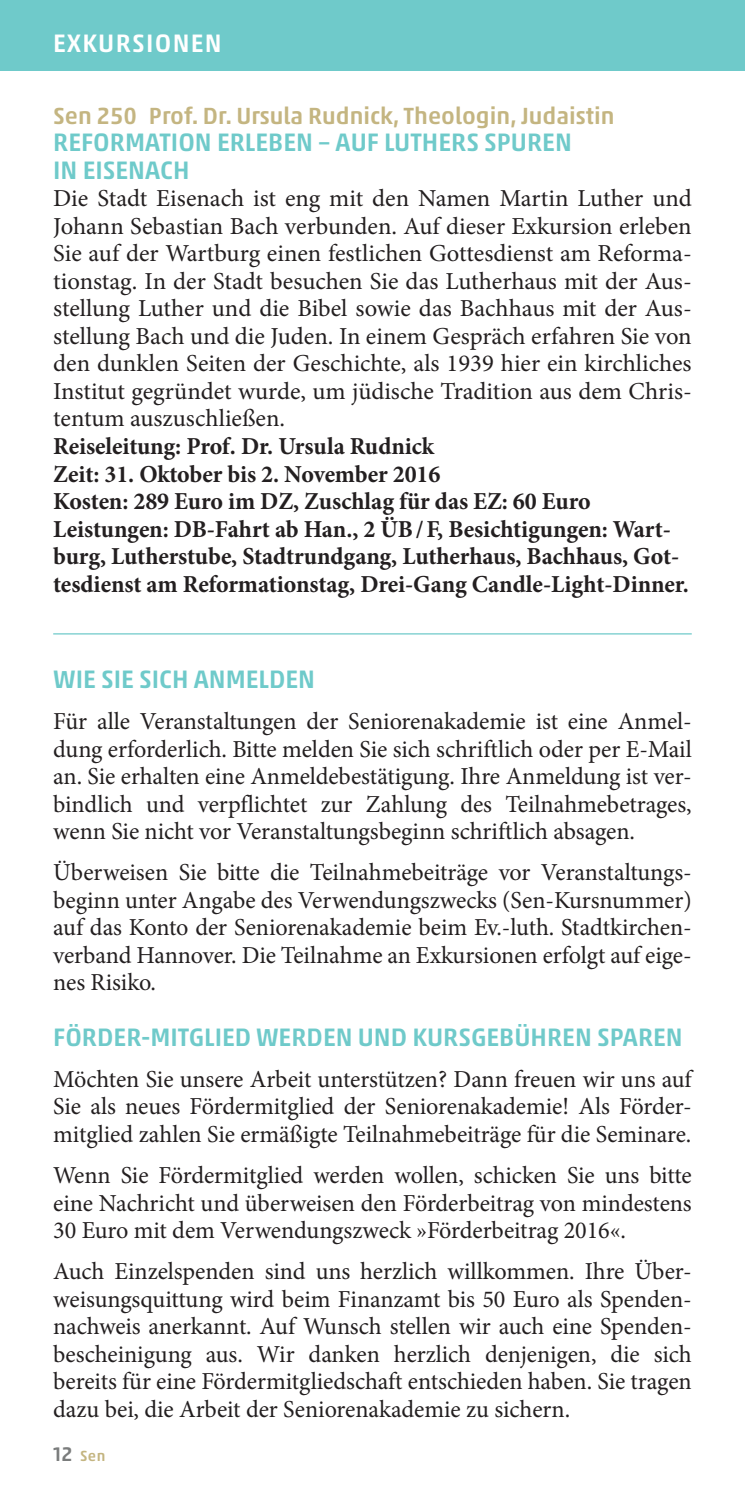
<style>
.page{position:relative;width:745px;height:1489px;background:#fff}
.page>*{position:absolute;margin:0;border:0;box-sizing:border-box;transform-origin:0 0}
.t1{font:500 25.5px/27.5px "Akko Pro";color:#6fcaca}
.t2{font:500 25.5px "Akko Pro";letter-spacing:.05em;color:#fff}
.t3{font:24.5px/27.5px "Minion Pro";letter-spacing:-.005em;color:#231f20;text-align:justify}
.t4{font:700 24.5px/27.5px "Minion Pro";letter-spacing:-.005em;color:#231f20}
.t5{font:500 23.75px "Akko Pro";color:#c4b581}
.t6{font:500 15px "Akko Pro";color:#c4b581}
.s1{font-size:20px;color:#7a7c7c}
</style>
<div class="page">
<div style="left:0;top:0;width:744px;height:71px;background:#6fcaca"></div>
<hr style="left:53px;top:633px;width:638px;height:1px;background:#6fcaca">
<p class="t2" style="left:53px;top:28px;width:170px">EXKURSIONEN</p>
<p class="t5" style="left:53px;top:101px;width:562px">SEN 250 PROF. DR. URSULA RUDNICK, THEOLOGIN, JUDAISTIN</p>
<p class="t1" style="left:53px;top:128px;width:520px">REFORMATION ERLEBEN – AUF LUTH ERS SPUREN<br>IN EISENACH</p>
<p class="t3" style="left:53px;top:185px;width:639px">Die Stadt Eisenach ist eng mit den Namen Martin Luther und Johann Sebastian Bach verbunden. Auf dieser Exkursion erleben Sie auf der Wartburg einen festlichen Gottesdienst am Reforma&shy;tionstag. In der Stadt besuchen Sie das Lutherhaus mit der Aus&shy;stellung Luther und die Bibel sowie das Bachhaus mit der Aus&shy;stellung Bach und die Juden. In einem Gespräch erfahren Sie von den dunklen Seiten der Geschichte, als 1939 hier ein kirchliches Institut gegründet wurde, um jüdische Tradition aus dem Chris&shy;tentum auszuschließen.</p>
<p class="t4" style="left:53px;top:432px;width:637px">Reiseleitung: Prof. Dr. Ursula Rudnick<br>Zeit: 31. Oktober bis 2. November 2016<br>Kosten: 289 Euro im DZ, Zuschlag für das EZ: 60 Euro Leistungen: DB-Fahrt ab Han., 2 ÜB/F, Besichtigungen: Wart&shy;burg, Lutherstube, Stadtrundgang, Lutherhaus, Bachhaus, Got&shy;tesdienst am Reformationstag, Drei-Gang Candle-Light-Dinner.</p>
<p class="t1" style="left:53px;top:665px;width:263px">WIE SIE SICH ANMELDEN</p>
<p class="t3" style="left:53px;top:707px;width:639px">Für alle Veranstaltungen der Seniorenakademie ist eine Anmel&shy;dung erforderlich. Bitte melden Sie sich schriftlich oder per E-Mail an. Sie erhalten eine Anmeldebestätigung. Ihre Anmeldung ist ver&shy;bindlich und verpflichtet zur Zahlung des Teilnahmebetrages, wenn Sie nicht vor Veranstaltungsbeginn schriftlich absagen.</p>
<p class="t3" style="left:53px;top:859px;width:639px">Überweisen Sie bitte die Teilnahmebeiträge vor Veranstaltungs&shy;beginn unter Angabe des Verwendungszwecks (Sen-Kursnummer) auf das Konto der Seniorenakademie beim Ev.-luth. Stadtkirchen&shy;verband Hannover. Die Teilnahme an Exkursionen erfolgt auf eige&shy;nes Risiko.</p>
<p class="t1" style="left:53px;top:1022px;width:630px">FÖRDER-M ITGLIED WERDEN UND KURSGEBÜH REN SPAREN</p>
<p class="t3" style="left:53px;top:1065px;width:639px">Möchten Sie unsere Arbeit unterstützen? Dann freuen wir uns auf Sie als neues Fördermitglied der Seniorenakademie! Als Förder&shy;mitglied zahlen Sie ermäßigte Teilnahmebeiträge für die Seminare.</p>
<p class="t3" style="left:53px;top:1161px;width:639px">Wenn Sie Fördermitglied werden wollen, schicken Sie uns bitte eine Nachricht und überweisen den Förderbeitrag von mindestens 30 Euro mit dem Verwendungszweck »Förderbeitrag 2016«.</p>
<p class="t3" style="left:53px;top:1257px;width:639px">Auch Einzelspenden sind uns herzlich willkommen. Ihre Über&shy;weisungsquittung wird beim Finanzamt bis 50 Euro als Spenden&shy;nachweis anerkannt. Auf Wunsch stellen wir auch eine Spenden&shy;bescheinigung aus. Wir danken herzlich denjenigen, die sich bereits für eine Fördermitgliedschaft entschieden haben. Sie tragen dazu bei, die Arbeit der Seniorenakademie zu sichern.</p>
<p class="t6" style="left:53px;top:1446px;width:54px"><span class="s1">12</span> SEN</p>
</div>
